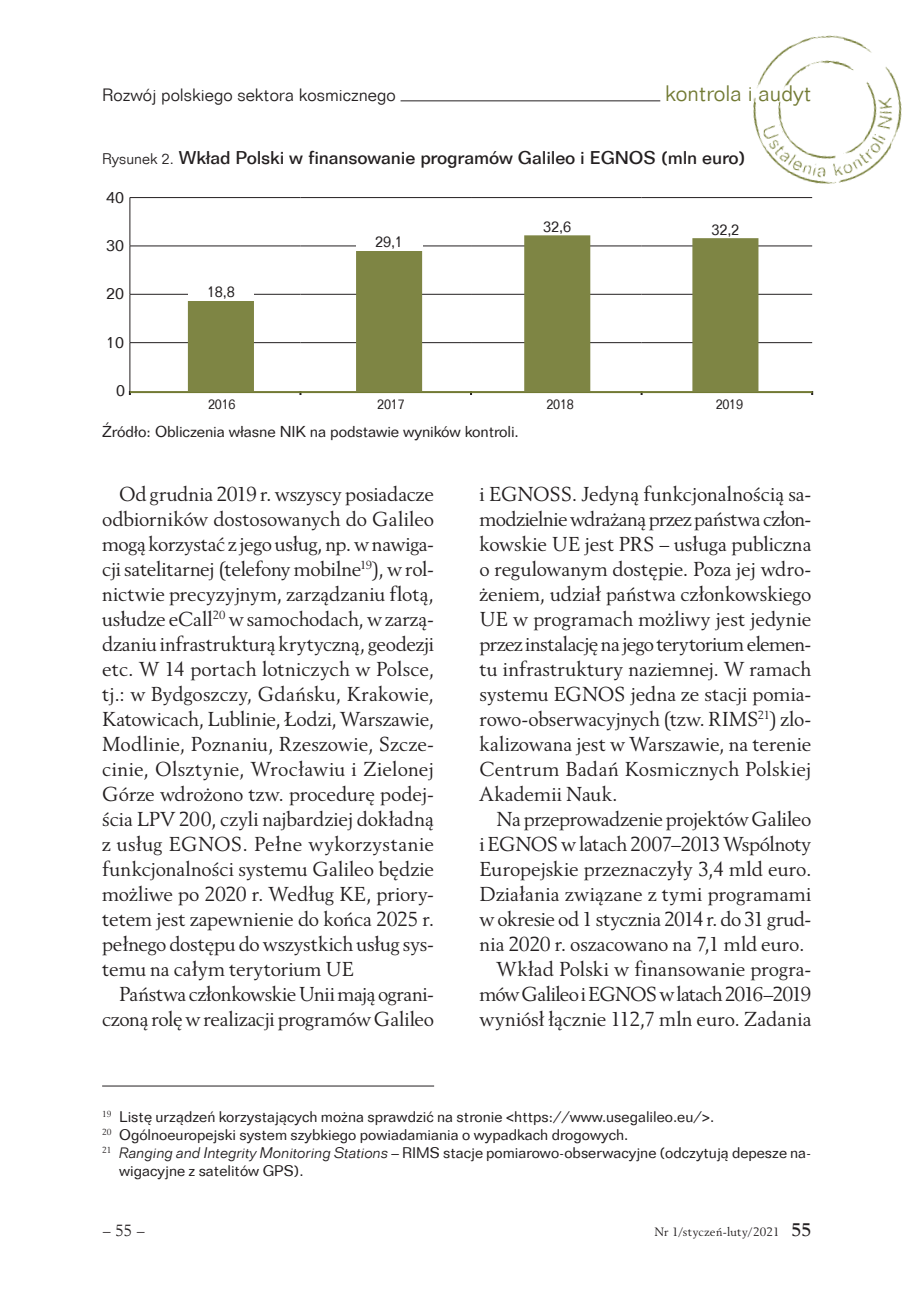
<style>
.page{position:relative;width:908px;height:1293px;background:#fff}
.page>*{position:absolute;margin:0;border:0;box-sizing:border-box;transform-origin:0 0}
.t1{font:300 21.8px "Folio TL";color:#727a34}
.t2{font:20px/25px "Revival 565 BT";letter-spacing:-.01em;color:#231f20;text-align:justify}
.t3{font:20px "Revival 565 BT";letter-spacing:.015em;color:#231f20}
.t4{font:20px "Revival 565 BT";letter-spacing:-.05em;color:#231f20}
.t5{font:20px "Revival 565 BT";letter-spacing:-.03em;color:#231f20}
.t6{font:500 18px "Folio TL";letter-spacing:-.01em;color:#231f20}
.t7{font:300 17.4px "Folio TL";color:#231f20}
.t8{font:16px "Folio TL";color:#231f20}
.t9{font:16px "Revival 565 BT";color:#231f20}
.t10{font:15.4px "Folio TL";letter-spacing:-.01em;color:#231f20}
.t11{font:15.4px "Folio TL";letter-spacing:-.01em;color:#231f20;scale:.94 1}
.t12{font:15px "Folio TL";color:#231f20}
.t13{font:14px "Folio TL";letter-spacing:-.02em;color:#231f20;scale:.9 1}
.t14{font:12px "Revival 565 BT";letter-spacing:.015em;color:#231f20}
.s1{font-weight:300;font-size:15px}
.s2{font-weight:300;font-style:italic}
.s3{font-weight:700;font-size:18px}
</style>
<div class="page">
<img style="left:711px;top:35px;width:191px;height:164px">
<hr style="left:400px;top:100px;width:260px;height:1px;background:#231f20">
<hr style="left:102px;top:1085px;width:332px;height:1px;background:#231f20">
<hr style="left:130px;top:197px;width:170px;height:1px;background:#231f20">
<hr style="left:129px;top:198px;width:1px;height:48px;background:#231f20">
<hr style="left:300px;top:197px;width:171px;height:1px;background:#231f20">
<hr style="left:471px;top:197px;width:170px;height:1px;background:#231f20">
<hr style="left:641px;top:197px;width:170px;height:1px;background:#231f20">
<hr style="left:130px;top:246px;width:170px;height:1px;background:#231f20">
<hr style="left:129px;top:246px;width:1px;height:48px;background:#231f20">
<hr style="left:300px;top:246px;width:171px;height:1px;background:#231f20">
<hr style="left:471px;top:246px;width:170px;height:1px;background:#231f20">
<hr style="left:641px;top:246px;width:170px;height:1px;background:#231f20">
<hr style="left:130px;top:294px;width:170px;height:1px;background:#231f20">
<hr style="left:129px;top:294px;width:1px;height:48px;background:#231f20">
<hr style="left:300px;top:294px;width:171px;height:1px;background:#231f20">
<hr style="left:471px;top:294px;width:170px;height:1px;background:#231f20">
<hr style="left:641px;top:294px;width:170px;height:1px;background:#231f20">
<hr style="left:130px;top:342px;width:170px;height:1px;background:#231f20">
<hr style="left:129px;top:343px;width:1px;height:48px;background:#231f20">
<hr style="left:300px;top:342px;width:171px;height:1px;background:#231f20">
<hr style="left:471px;top:342px;width:170px;height:1px;background:#231f20">
<hr style="left:641px;top:342px;width:170px;height:1px;background:#231f20">
<div style="left:188px;top:301px;width:66px;height:90px;background:#7e8544"></div>
<div style="left:188px;top:283px;width:66px;height:18px;background:#fff"></div>
<div style="left:356px;top:251px;width:66px;height:140px;background:#7e8544"></div>
<div style="left:356px;top:233px;width:66px;height:18px;background:#fff"></div>
<div style="left:524px;top:235px;width:66px;height:156px;background:#7e8544"></div>
<div style="left:692px;top:238px;width:66px;height:153px;background:#7e8544"></div>
<hr style="left:130px;top:391px;width:682px;height:2px;background:#727a34">
<p class="t7" style="left:102px;top:83px;width:295px">Rozwój polskiego sektora kosmicznego</p>
<p class="t1" style="left:664px;top:79px;width:148px">kontrola i audyt</p>
<p class="t6" style="left:102px;top:145px;width:644px"><span class="s1">Rysunek 2.</span> Wkład Polski w finansowanie programów Galileo i EGNOS (mln euro)</p>
<p class="t8" style="left:106px;top:186px;width:19px">40</p>
<p class="t8" style="left:106px;top:235px;width:19px">30</p>
<p class="t8" style="left:106px;top:283px;width:19px">20</p>
<p class="t8" style="left:106px;top:331px;width:19px">10</p>
<p class="t8" style="left:116px;top:380px;width:10px">0</p>
<p class="t11" style="left:207px;top:282px;width:31px">18,8</p>
<p class="t11" style="left:375px;top:232px;width:31px">29,1</p>
<p class="t11" style="left:543px;top:216px;width:31px">32,6</p>
<p class="t11" style="left:711px;top:219px;width:31px">32,2</p>
<p class="t13" style="left:208px;top:395px;width:32px">2016</p>
<p class="t13" style="left:377px;top:395px;width:32px">2017</p>
<p class="t13" style="left:546px;top:395px;width:32px">2018</p>
<p class="t13" style="left:715px;top:395px;width:32px">2019</p>
<p class="t10" style="left:102px;top:421px;width:418px">Źródło: Obliczenia własne NIK na podstawie wyników kontroli.</p>
<p class="t2" style="left:102px;top:482px;width:333px;text-indent:17px">Od grudnia 2019 r. wszyscy posiadacze odbiorników dostosowanych do Galileo mogą korzystać z jego usług, np. w nawiga&shy;cji satelitarnej (telefony mobilne<sup>19</sup>), w rol&shy;nictwie precyzyjnym, zarządzaniu flotą, usłudze eCall<sup>20</sup> w samochodach, w zarzą&shy;dzaniu infrastrukturą krytyczną, geodezji etc. W 14 portach lotniczych w Polsce, tj.: w Bydgoszczy, Gdańsku, Krakowie, Katowicach, Lublinie, Łodzi, Warszawie, Modlinie, Poznaniu, Rzeszowie, Szcze&shy;cinie, Olsztynie, Wrocławiu i Zielonej Górze wdrożono tzw. procedurę podej&shy;ścia LPV 200, czyli najbardziej dokładną z usług EGNOS. Pełne wykorzystanie funkcjonalności systemu Galileo będzie możliwe po 2020 r. Według KE, priory&shy;tetem jest zapewnienie do końca 2025 r. pełnego dostępu do wszystkich usług sys&shy;temu na całym terytorium UE</p>
<p class="t2" style="left:102px;top:982px;width:333px;text-align:right">Państwa członkowskie Unii mają ograni&shy;czoną rolę w realizacji programów Galileo</p>
<p class="t2" style="left:479px;top:482px;width:333px">i EGNOSS. Jedyną funkcjonalnością sa&shy;modzielnie wdrażaną przez państwa człon&shy;kowskie UE jest PRS – usługa publiczna o regulowanym dostępie. Poza jej wdro&shy;żeniem, udział państwa członkowskiego UE w programach możliwy jest jedynie przez instalację na jego terytorium elemen&shy;tu infrastruktury naziemnej. W ramach systemu EGNOS jedna ze stacji pomia&shy;rowo-obserwacyjnych (tzw. RIMS<sup>21</sup>) zlo&shy;kalizowana jest w Warszawie, na terenie Centrum Badań Kosmicznych Polskiej Akademii Nauk.</p>
<p class="t2" style="left:496px;top:807px;width:316px">Na przeprowadzenie projektów Galileo</p>
<p class="t5" style="left:479px;top:831px;width:333px">i EGNOS w latach 2007–2013 Wspólnoty</p>
<p class="t2" style="left:479px;top:857px;width:333px">Europejskie przeznaczyły 3,4 mld euro.</p>
<p class="t3" style="left:479px;top:881px;width:333px">Działania związane z tymi programami</p>
<p class="t2" style="left:479px;top:907px;width:333px">w okresie od 1 stycznia 2014 r. do 31 grud-</p>
<p class="t2" style="left:479px;top:932px;width:326px">nia 2020 r. oszacowano na 7,1 mld euro.</p>
<p class="t2" style="left:496px;top:957px;width:316px">Wkład Polski w finansowanie progra-</p>
<p class="t4" style="left:479px;top:981px;width:333px">mów Galileo i EGNOS w latach 2016–2019</p>
<p class="t2" style="left:479px;top:1007px;width:333px">wyniósł łącznie 112,7 mln euro. Zadania</p>
<p class="t12" style="left:102px;top:1107px;width:613px"><sup>19</sup> Listę urządzeń korzystających można sprawdzić na stronie &lt;https://www.usegalileo.eu/&gt;.</p>
<p class="t12" style="left:102px;top:1125px;width:527px"><sup>20</sup> Ogólnoeuropejski system szybkiego powiadamiania o wypadkach drogowych.</p>
<p class="t12" style="left:102px;top:1143px;width:710px"><sup>21</sup> <span class="s2">Ranging and Integrity Monitoring Stations</span> – RIMS stacje pomiarowo-obserwacyjne (odczytują depesze na-</p>
<p class="t12" style="left:119px;top:1161px;width:186px">wigacyjne z satelitów GPS).</p>
<p class="t9" style="left:103px;top:1220px;width:43px">– 55 –</p>
<p class="t14" style="left:654px;top:1224px;width:158px">Nr 1/styczeń-luty/2021 <span class="s3">55</span></p>
</div>
